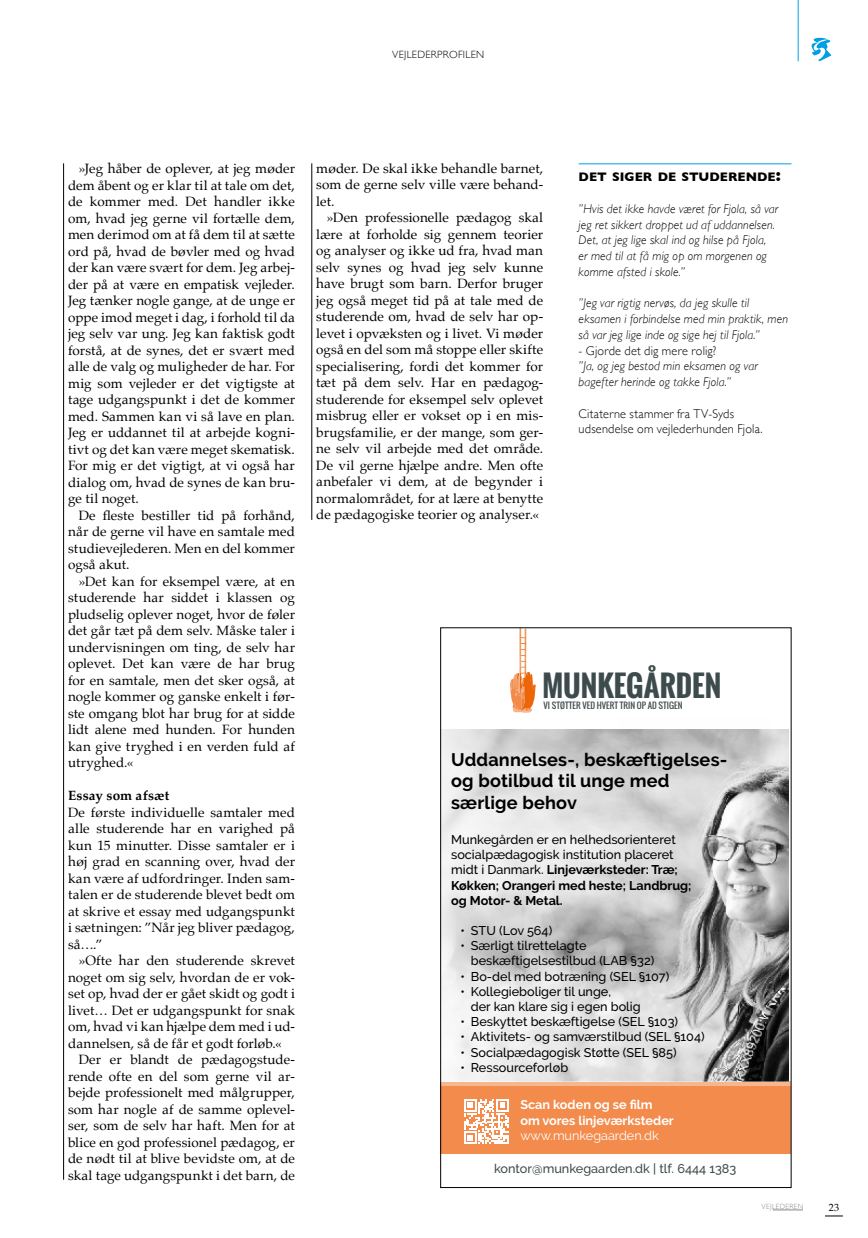
<style>
.page{position:relative;width:868px;height:1238px;background:#fff}
.page>*{position:absolute;margin:0;border:0;box-sizing:border-box;transform-origin:0 0}
.t1{font:700 28.95px "Oswald";color:#3e4b4c}
.t2{font:700 18px/21.8px "Raleway";letter-spacing:.01em;color:#000}
.t3{font:13.5px/16.5px "Palatino";color:#000;text-align:justify}
.t4{font:700 13.5px "Palatino";letter-spacing:.015em;color:#000}
.t5{font:italic 300 12.75px/15.8px "Gill Sans";letter-spacing:.015em;color:#000;scale:.96 1}
.t6{font:300 12.75px/15.8px "Gill Sans";letter-spacing:.02em;color:#000;scale:.96 1}
.t7{font:500 12.6px/15.1px "Raleway";color:#000}
.t8{font:700 12.6px/15.1px "Raleway";color:#fff}
.t9{font:500 12.6px "Raleway";color:#3e4b4c}
.t10{font:700 12.6px "Gill Sans";color:#000}
.t11{font:12.6px "Raleway";color:#fff}
.t12{font:300 10.5px "Gill Sans";letter-spacing:.03em;color:#000}
.t13{font:10.5px "Palatino";color:#000;scale:.96 1}
.t14{font:8.55px "Oswald";color:#3e4b4c}
.t15{font:300 7.5px "Gill Sans";letter-spacing:.055em;color:#878787;scale:.96 1}
.s1{font-size:18px}
.s2{font-weight:700}
</style>
<div class="page">
<div style="left:440px;top:1081px;width:351px;height:72px;background:#f28b4c"></div>
<img style="left:768px;top:729px;width:20px;height:352px">
<svg style="left:510px;top:629px;width:25px;height:83px"></svg>
<svg style="left:464px;top:1099px;width:44px;height:44px"></svg>
<svg style="left:442px;top:729px;width:326px;height:352px;background:#cfcfcf"></svg>
<svg style="left:442px;top:1081px;width:347px;height:4px"></svg>
<hr style="left:578px;top:163px;width:213px;height:1px;background:#009fe3">
<hr style="left:63px;top:163px;width:1px;height:1016px;background:#000">
<hr style="left:311px;top:163px;width:1px;height:357px;background:#000">
<hr style="left:797px;top:0;width:1px;height:61px;background:#009fe3">
<svg style="left:811px;top:37px;width:20px;height:23px"></svg>
<hr style="left:772px;top:1209px;width:30px;height:1px;background:#878787">
<svg style="left:825px;top:1215px;width:17px;height:1px"></svg>
<p class="t12" style="left:392px;top:46px;width:94px">VEJLEDERPROFILEN</p>
<p class="t3" style="left:68px;top:160px;width:228px;text-indent:11px">»Jeg håber de oplever, at jeg møder dem åbent og er klar til at tale om det, de kommer med. Det handler ikke om, hvad jeg gerne vil fortælle dem, men derimod om at få dem til at sætte ord på, hvad de bøvler med og hvad der kan være svært for dem. Jeg arbej&shy;der på at være en empatisk vejleder.<br>Jeg tænker nogle gange, at de unge er oppe imod meget i dag, i forhold til da jeg selv var ung. Jeg kan faktisk godt forstå, at de synes, det er svært med alle de valg og muligheder de har. For mig som vejleder er det vigtigste at tage udgangspunkt i det de kommer med. Sammen kan vi så lave en plan.<br>Jeg er uddannet til at arbejde kogni&shy;tivt og det kan være meget skematisk.<br>For mig er det vigtigt, at vi også har dialog om, hvad de synes de kan bru&shy;ge til noget.</p>
<p class="t3" style="left:68px;top:506px;width:228px;text-indent:11px">De fleste bestiller tid på forhånd, når de gerne vil have en samtale med studievejlederen. Men en del kommer også akut.</p>
<p class="t3" style="left:68px;top:572px;width:228px;text-indent:11px">»Det kan for eksempel være, at en studerende har siddet i klassen og pludselig oplever noget, hvor de føler det går tæt på dem selv. Måske taler i undervisningen om ting, de selv har oplevet. Det kan være de har brug for en samtale, men det sker også, at nogle kommer og ganske enkelt i før&shy;ste omgang blot har brug for at sidde lidt alene med hunden. For hunden kan give tryghed i en verden fuld af utryghed.«</p>
<p class="t4" style="left:68px;top:784px;width:103px">Essay som afsæt</p>
<p class="t3" style="left:68px;top:803px;width:228px">De første individuelle samtaler med alle studerende har en varighed på kun 15 minutter. Disse samtaler er i høj grad en scanning over, hvad der kan være af udfordringer. Inden sam&shy;talen er de studerende blevet bedt om at skrive et essay med udgangspunkt i sætningen: ”Når jeg bliver pædagog, så….”</p>
<p class="t3" style="left:79px;top:952px;width:218px">»Ofte har den studerende skrevet</p>
<p class="t3" style="left:68px;top:968px;width:228px">noget om sig selv, hvordan de er vok-</p>
<p class="t3" style="left:68px;top:985px;width:228px">set op, hvad der er gået skidt og godt i</p>
<p class="t3" style="left:68px;top:1001px;width:228px">livet… Det er udgangspunkt for snak</p>
<p class="t3" style="left:68px;top:1018px;width:228px">om, hvad vi kan hjælpe dem med i ud-</p>
<p class="t3" style="left:68px;top:1034px;width:215px">dannelsen, så de får et godt forløb.«</p>
<p class="t3" style="left:79px;top:1051px;width:218px">Der er blandt de pædagogstude-</p>
<p class="t3" style="left:68px;top:1067px;width:228px">rende ofte en del som gerne vil ar-</p>
<p class="t3" style="left:68px;top:1084px;width:228px">bejde professionelt med målgrupper,</p>
<p class="t3" style="left:68px;top:1100px;width:228px">som har nogle af de samme oplevel-</p>
<p class="t3" style="left:68px;top:1117px;width:228px">ser, som de selv har haft. Men for at</p>
<p class="t3" style="left:68px;top:1133px;width:228px">blice en god professionel pædagog, er</p>
<p class="t3" style="left:68px;top:1150px;width:228px">de nødt til at blive bevidste om, at de</p>
<p class="t3" style="left:68px;top:1166px;width:228px">skal tage udgangspunkt i det barn, de</p>
<p class="t3" style="left:316px;top:160px;width:228px">møder. De skal ikke behandle barnet, som de gerne selv ville være behand&shy;let.</p>
<p class="t3" style="left:316px;top:209px;width:228px;text-indent:11px">»Den professionelle pædagog skal lære at forholde sig gennem teorier og analyser og ikke ud fra, hvad man selv synes og hvad jeg selv kunne have brugt som barn. Derfor bruger jeg også meget tid på at tale med de studerende om, hvad de selv har op&shy;levet i opvæksten og i livet. Vi møder også en del som må stoppe eller skifte specialisering, fordi det kommer for tæt på dem selv. Har en pædagog&shy;studerende for eksempel selv oplevet misbrug eller er vokset op i en mis&shy;brugsfamilie, er der mange, som ger&shy;ne selv vil arbejde med det område.<br>De vil gerne hjælpe andre. Men ofte anbefaler vi dem, at de begynder i normalområdet, for at lære at benytte de pædagogiske teorier og analyser.«</p>
<p class="t10" style="left:578px;top:167px;width:204px">DET SIGER DE STUDERENDE<span class="s1">:</span></p>
<p class="t5" style="left:578px;top:201px;width:209px">”Hvis det ikke havde været for Fjola, så var jeg ret sikkert droppet ud af uddannelsen.<br>Det, at jeg lige skal ind og hilse på Fjola, er med til at få mig op om morgenen og komme afsted i skole.”</p>
<p class="t5" style="left:578px;top:295px;width:219px">”Jeg var rigtig nervøs, da jeg skulle til eksamen i forbindelse med min praktik, men så var jeg lige inde og sige hej til Fjola.”</p>
<p class="t6" style="left:578px;top:342px;width:145px">- Gjorde det dig mere rolig?</p>
<p class="t5" style="left:578px;top:358px;width:188px">”Ja, og jeg bestod min eksamen og var bagefter herinde og takke Fjola.”</p>
<p class="t6" style="left:578px;top:405px;width:193px">Citaterne stammer fra TV-Syds udsendelse om vejlederhunden Fjola.</p>
<h1 class="t1" style="left:542px;top:663px;width:180px">MUNKEGÅRDEN</h1>
<p class="t14" style="left:543px;top:698px;width:140px">VI STØTTER VED HVERT TRIN OP AD STIGEN</p>
<h2 class="t2" style="left:451px;top:748px;width:278px">Uddannelses-, beskæftigelses&shy;og botilbud til unge med særlige behov</h2>
<p class="t7" style="left:451px;top:832px;width:242px">Munkegården er en helhedsorienteret socialpædagogisk institution placeret midt i Danmark. <span class="s2">Linjeværksteder: Træ; Køkken; Orangeri med heste; Landbrug; og Motor- &amp; Metal.</span></p>
<p class="t7" style="left:460px;top:922px;width:93px">• STU (Lov 564)</p>
<p class="t7" style="left:471px;top:938px;width:185px;text-indent:-10px">• Særligt tilrettelagte beskæftigelsestilbud (LAB §32)</p>
<p class="t7" style="left:460px;top:968px;width:210px">• Bo-del med botræning (SEL §107)</p>
<p class="t7" style="left:471px;top:983px;width:171px;text-indent:-10px">• Kollegieboliger til unge,<br>der kan klare sig i egen bolig</p>
<p class="t7" style="left:460px;top:1014px;width:219px">• Beskyttet beskæftigelse (SEL §103)</p>
<p class="t7" style="left:460px;top:1029px;width:245px">• Aktivitets- og samværstilbud (SEL §104)</p>
<p class="t7" style="left:460px;top:1044px;width:217px">• Socialpædagogisk Støtte (SEL §85)</p>
<p class="t7" style="left:460px;top:1059px;width:109px">• Ressourceforløb</p>
<p class="t8" style="left:520px;top:1097px;width:155px">Scan koden og se film om vores linjeværksteder</p>
<p class="t11" style="left:520px;top:1127px;width:140px">www.munkegaarden.dk</p>
<p class="t9" style="left:494px;top:1161px;width:244px">kontor@munkegaarden.dk | tlf. 6444 1383</p>
<p class="t15" style="left:761px;top:1200px;width:45px">VEJLEDEREN</p>
<p class="t13" style="left:828px;top:1198px;width:12px">23</p>
</div>
